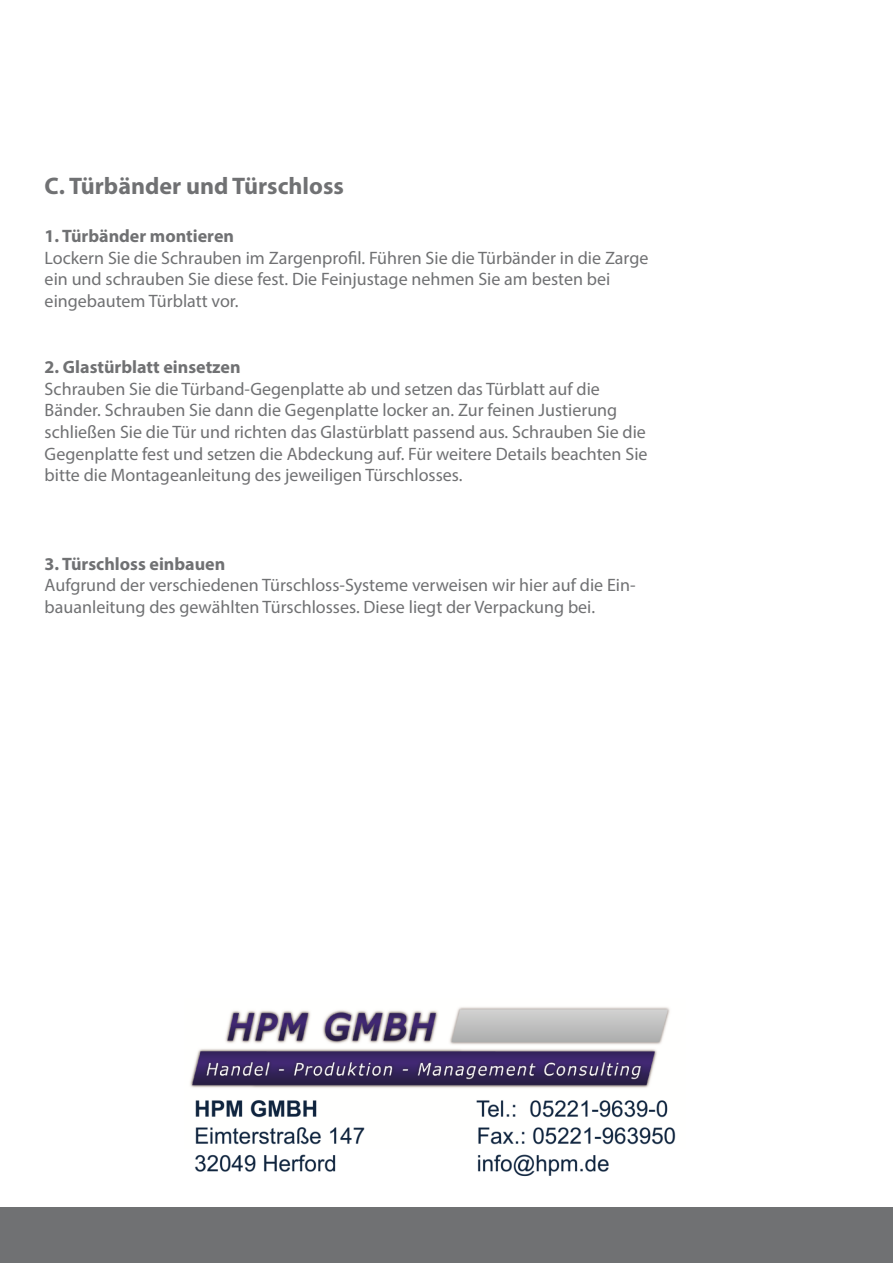
<style>
.page{position:relative;width:893px;height:1263px;background:#fff}
.page>*{position:absolute;margin:0;border:0;box-sizing:border-box;transform-origin:0 0}
.t1{font:700 24px "Myriad Pro";color:#707173}
.t2{font:18px/21.6px "Myriad Pro";color:#707173}
.t3{font:700 18px "Myriad Pro";color:#707173}
</style>
<div class="page">
<div style="left:0;top:1208px;width:893px;height:55px;background:#707173"></div>
<img style="left:190px;top:1007px;width:486px;height:169px">
<p class="t1" style="left:45px;top:171px;width:301px">C. Türbänder und Türschloss</p>
<p class="t3" style="left:45px;top:224px;width:191px">1. Türbänder montieren</p>
<p class="t2" style="left:45px;top:247px;width:605px">Lockern Sie die Schrauben im Zargenprofil. Führen Sie die Türbänder in die Zarge ein und schrauben Sie diese fest. Die Feinjustage nehmen Sie am besten bei eingebautem Türblatt vor.</p>
<p class="t3" style="left:45px;top:355px;width:197px">2. Glastürblatt einsetzen</p>
<p class="t2" style="left:45px;top:378px;width:604px">Schrauben Sie die Türband-Gegenplatte ab und setzen das Türblatt auf die Bänder. Schrauben Sie dann die Gegenplatte locker an. Zur feinen Justierung schließen Sie die Tür und richten das Glastürblatt passend aus. Schrauben Sie die Gegenplatte fest und setzen die Abdeckung auf. Für weitere Details beachten Sie bitte die Montageanleitung des jeweiligen Türschlosses.</p>
<p class="t3" style="left:45px;top:552px;width:182px">3. Türschloss einbauen</p>
<p class="t2" style="left:45px;top:574px;width:592px">Aufgrund der verschiedenen Türschloss-Systeme verweisen wir hier auf die Ein&shy;bauanleitung des gewählten Türschlosses. Diese liegt der Verpackung bei.</p>
</div>
